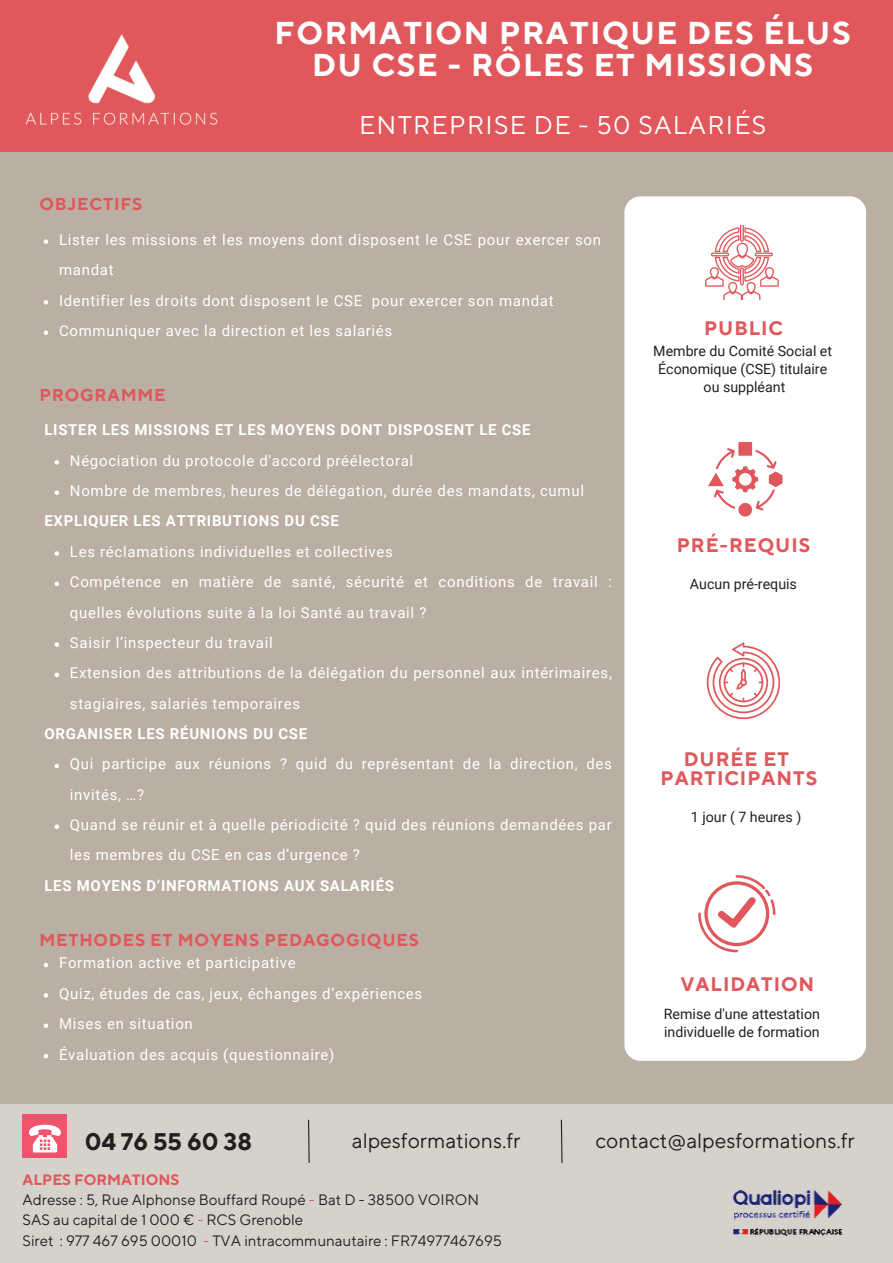
<style>
.page{position:relative;width:893px;height:1263px;background:#fff}
.page>*{position:absolute;margin:0;border:0;box-sizing:border-box;transform-origin:0 0}
.t1{font:700 31.5px/31.5px "TT Norms Pro";letter-spacing:.05em;color:#fff;text-align:center}
.t2{font:25.5px "TT Norms Pro";letter-spacing:.05em;color:#fff}
.t3{font:700 24px "TT Norms Pro";color:#231f20}
.t4{font:21px "TT Norms Pro";color:#231f20}
.t5{font:700 19.5px/19px "TT Norms Pro";letter-spacing:.05em;color:#e1585c;text-align:center}
.t6{font:700 17.1px "TT Norms Pro";letter-spacing:.045em;color:#e1585c}
.t7{font:15px/30.3px "Roboto";letter-spacing:.045em;color:#fff}
.t8{font:15px/20.2px "TT Norms Pro";color:#231f20}
.t9{font:700 15px "Roboto";letter-spacing:.045em;color:#fff}
.t10{font:14.25px/18px "Roboto";color:#231f20;text-align:center}
.s1{font-weight:700;color:#e1585c}
.s2{color:#e1585c}
</style>
<div class="page">
<div style="left:0;top:0;width:892px;height:1263px;background:#bbafa4"></div>
<div style="left:0;top:0;width:892px;height:151px;background:#e1585c"></div>
<div style="left:624px;top:196px;width:242px;height:865px;background:#fff;border-radius:16px"></div>
<svg style="left:705px;top:226px;width:74px;height:74px"></svg>
<svg style="left:708px;top:442px;width:74px;height:74px"></svg>
<svg style="left:707px;top:642px;width:73px;height:77px"></svg>
<svg style="left:698px;top:875px;width:77px;height:77px"></svg>
<img style="left:25px;top:34px;width:193px;height:91px">
<svg style="left:44px;top:239px;width:4px;height:5px"></svg>
<svg style="left:44px;top:300px;width:4px;height:5px"></svg>
<svg style="left:44px;top:330px;width:4px;height:5px"></svg>
<svg style="left:55px;top:460px;width:4px;height:5px"></svg>
<svg style="left:55px;top:490px;width:4px;height:5px"></svg>
<svg style="left:55px;top:551px;width:4px;height:5px"></svg>
<svg style="left:55px;top:582px;width:4px;height:4px"></svg>
<svg style="left:55px;top:642px;width:4px;height:5px"></svg>
<svg style="left:55px;top:673px;width:4px;height:4px"></svg>
<svg style="left:55px;top:764px;width:4px;height:4px"></svg>
<svg style="left:55px;top:824px;width:4px;height:5px"></svg>
<svg style="left:44px;top:963px;width:4px;height:4px"></svg>
<svg style="left:44px;top:993px;width:4px;height:5px"></svg>
<svg style="left:44px;top:1024px;width:4px;height:4px"></svg>
<svg style="left:44px;top:1054px;width:4px;height:4px"></svg>
<div style="left:0;top:1105px;width:892px;height:158px;background:#d5d2cc"></div>
<svg style="left:308px;top:1119px;width:2px;height:44px"></svg>
<div style="left:23px;top:1114px;width:44px;height:44px;background:#f0536b"></div>
<svg style="left:29px;top:1125px;width:32px;height:27px"></svg>
<svg style="left:560px;top:1119px;width:3px;height:44px"></svg>
<img style="left:733px;top:1190px;width:110px;height:46px">
<p class="t6" style="left:39px;top:194px;width:104px">OBJECTIFS</p>
<h1 class="t1" style="left:275px;top:19px;width:577px">FORMATION PRATIQUE DES ÉLUS<br>DU CSE - RÔLES ET MISSIONS</h1>
<h2 class="t2" style="left:359px;top:110px;width:409px">ENTREPRISE DE - 50 SALARIÉS</h2>
<p class="t7" style="left:59px;top:225px;width:543px">Lister les missions et les moyens dont disposent le CSE pour exercer son mandat<br>Identifier les droits dont disposent le CSE pour exercer son mandat Communiquer avec la direction et les salariés</p>
<p class="t6" style="left:39px;top:385px;width:128px">PROGRAMME</p>
<p class="t9" style="left:44px;top:421px;width:488px">LISTER LES MISSIONS ET LES MOYENS DONT DISPOSENT LE CSE</p>
<p class="t7" style="left:70px;top:445px;width:515px">Négociation du protocole d'accord préélectoral<br>Nombre de membres, heures de délégation, durée des mandats, cumul</p>
<p class="t9" style="left:44px;top:513px;width:296px">EXPLIQUER LES ATTRIBUTIONS DU CSE</p>
<p class="t7" style="left:70px;top:537px;width:543px">Les réclamations individuelles et collectives<br>Compétence en matière de santé, sécurité et conditions de travail : quelles évolutions suite à la loi Santé au travail ?<br>Saisir l’inspecteur du travail<br>Extension des attributions de la délégation du personnel aux intérimaires, stagiaires, salariés temporaires</p>
<p class="t9" style="left:44px;top:725px;width:264px">ORGANISER LES RÉUNIONS DU CSE</p>
<p class="t7" style="left:70px;top:749px;width:543px">Qui participe aux réunions ? quid du représentant de la direction, des invités, …?<br>Quand se réunir et à quelle périodicité ? quid des réunions demandées par les membres du CSE en cas d’urgence ?</p>
<p class="t9" style="left:44px;top:877px;width:351px">LES MOYENS D’INFORMATIONS AUX SALARIÉS</p>
<p class="t6" style="left:39px;top:930px;width:381px">METHODES ET MOYENS PEDAGOGIQUES</p>
<p class="t7" style="left:59px;top:948px;width:365px">Formation active et participative<br>Quiz, études de cas, jeux, échanges d’expériences Mises en situation<br>Évaluation des acquis (questionnaire)</p>
<h3 class="t5" style="left:704px;top:320px;width:81px">PUBLIC</h3>
<p class="t10" style="left:653px;top:342px;width:180px">Membre du Comité Social et<br>Économique (CSE) titulaire ou suppléant</p>
<h3 class="t5" style="left:677px;top:536px;width:135px">PRÉ-REQUIS</h3>
<p class="t10" style="left:690px;top:575px;width:108px">Aucun pré-requis</p>
<h3 class="t5" style="left:660px;top:750px;width:158px">DURÉE ET<br>PARTICIPANTS</h3>
<p class="t10" style="left:691px;top:808px;width:112px">1 jour ( 7 heures )</p>
<h3 class="t5" style="left:681px;top:975px;width:135px">VALIDATION</h3>
<p class="t10" style="left:664px;top:1005px;width:158px;text-align:left">Remise d'une attestation individuelle de formation</p>
<h3 class="t3" style="left:85px;top:1128px;width:169px">04 76 55 60 38</h3>
<h3 class="t4" style="left:595px;top:1128px;width:261px">contact@alpesformations.fr</h3>
<p class="t8" style="left:23px;top:1170px;width:481px"><span class="s1">ALPES FORMATIONS<br></span>Adresse : 5, Rue Alphonse Bouffard Roupé <span class="s2">-</span> Bat D - 38500 VOIRON SAS au capital de 1 000 € <span class="s2">-</span> RCS Grenoble<br>Siret : 977 467 695 00010 <span class="s2">-</span> TVA intracommunautaire : FR74977467695</p>
<h3 class="t4" style="left:352px;top:1128px;width:170px">alpesformations.fr</h3>
</div>
